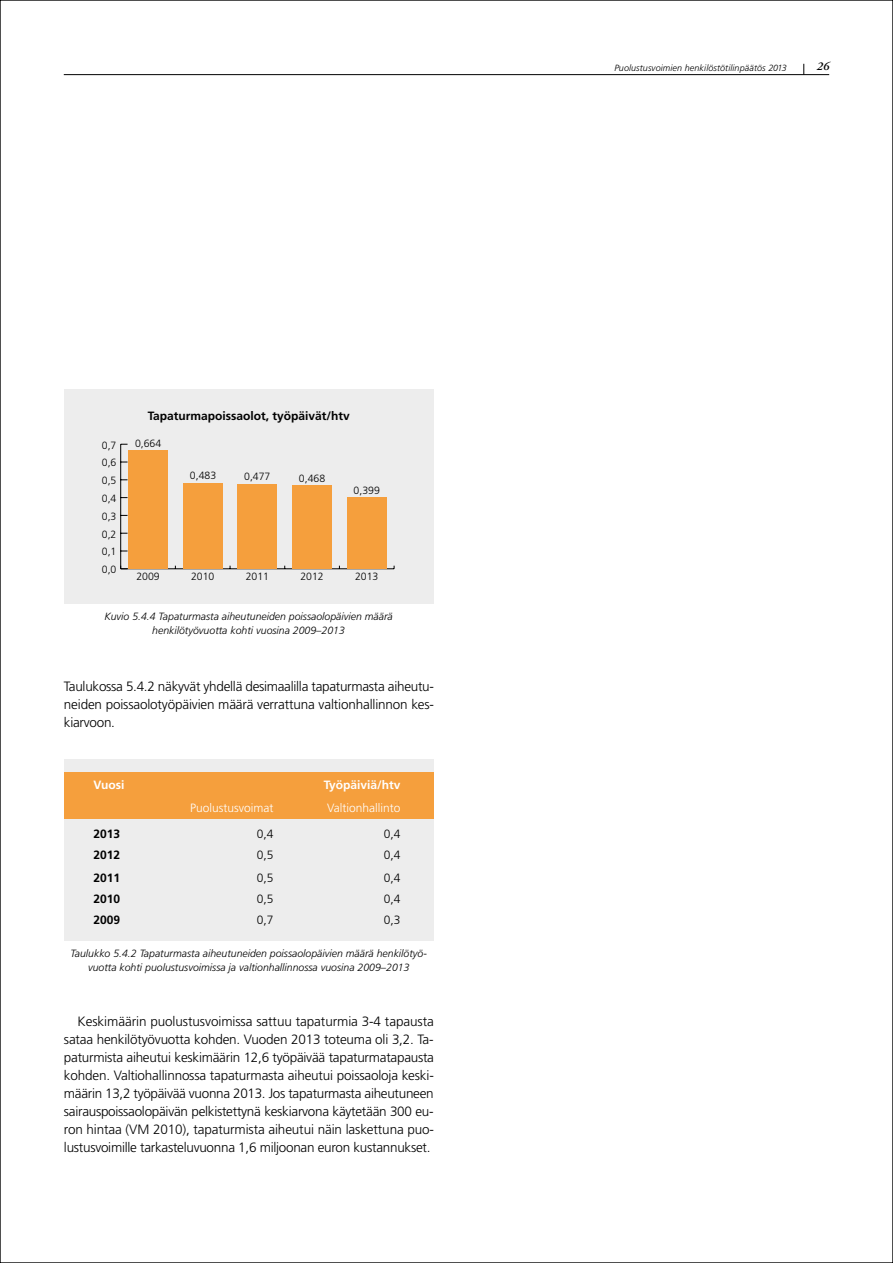
<style>
.page{position:relative;width:893px;height:1263px;background:#fff}
.page>*{position:absolute;margin:0;border:0;box-sizing:border-box;transform-origin:0 0}
.t1{font:300 13.5px/18px "Frutiger LT Pro";letter-spacing:-.02em;color:#000;text-align:justify}
.t2{font:700 12px "Frutiger LT Pro";color:#000}
.t3{font:300 12px "Frutiger LT Pro";color:#fff}
.t4{font:300 12px "Frutiger LT Pro";color:#000}
.t5{font:700 12px "Frutiger LT Pro";color:#fff}
.t6{font:italic 600 12px "Adobe Garamond Pro";color:#000}
.t7{font:italic 300 10.5px/13.5px "Frutiger LT Pro";color:#000;text-align:center}
.t8{font:300 10.5px "Frutiger LT Pro";color:#000}
.t9{font:italic 300 9px "Frutiger LT Pro";letter-spacing:.01em;color:#000}
</style>
<div class="page">
<hr style="left:64px;top:74px;width:765px;height:1px;background:#000">
<div style="left:64px;top:759px;width:370px;height:182px;background:#ededed"></div>
<div style="left:64px;top:772px;width:370px;height:46px;background:#f59f3d"></div>
<div style="left:64px;top:390px;width:370px;height:214px;background:#ededed"></div>
<hr style="left:121px;top:568px;width:273px;height:1px;background:#000">
<hr style="left:120px;top:444px;width:1px;height:125px;background:#000">
<div style="left:128px;top:451px;width:40px;height:118px;background:#f59f3d"></div>
<div style="left:183px;top:483px;width:39px;height:86px;background:#f59f3d"></div>
<div style="left:238px;top:484px;width:39px;height:85px;background:#f59f3d"></div>
<div style="left:292px;top:485px;width:40px;height:84px;background:#f59f3d"></div>
<div style="left:347px;top:498px;width:39px;height:71px;background:#f59f3d"></div>
<p class="t8" style="left:102px;top:439px;width:16px">0,7</p>
<p class="t8" style="left:102px;top:457px;width:16px">0,6</p>
<p class="t8" style="left:102px;top:474px;width:16px">0,5</p>
<p class="t8" style="left:102px;top:492px;width:16px">0,4</p>
<p class="t8" style="left:102px;top:510px;width:16px">0,3</p>
<p class="t8" style="left:102px;top:528px;width:16px">0,2</p>
<p class="t8" style="left:102px;top:546px;width:16px">0,1</p>
<p class="t8" style="left:102px;top:563px;width:16px">0,0</p>
<p class="t2" style="left:148px;top:409px;width:204px">Tapaturmapoissaolot, työpäivät/htv</p>
<p class="t8" style="left:135px;top:437px;width:28px">0,664</p>
<p class="t8" style="left:190px;top:469px;width:28px">0,483</p>
<p class="t8" style="left:244px;top:470px;width:28px">0,477</p>
<p class="t8" style="left:299px;top:472px;width:28px">0,468</p>
<p class="t8" style="left:354px;top:484px;width:28px">0,399</p>
<p class="t8" style="left:136px;top:570px;width:25px">2009</p>
<p class="t8" style="left:191px;top:570px;width:25px">2010</p>
<p class="t8" style="left:246px;top:570px;width:25px">2011</p>
<p class="t8" style="left:300px;top:570px;width:25px">2012</p>
<p class="t8" style="left:355px;top:570px;width:25px">2013</p>
<p class="t7" style="left:104px;top:610px;width:290px">Kuvio 5.4.4 Tapaturmasta aiheutuneiden poissaolopäivien määrä henkilötyövuotta kohti vuosina 2009–2013</p>
<p class="t1" style="left:64px;top:677px;width:372px">Taulukossa 5.4.2 näkyvät yhdellä desimaalilla tapaturmasta aiheutu&shy;neiden poissaolotyöpäivien määrä verrattuna valtionhallinnon kes&shy;kiarvoon.</p>
<p class="t5" style="left:94px;top:778px;width:32px">Vuosi</p>
<p class="t5" style="left:324px;top:778px;width:78px">Työpäiviä/htv</p>
<p class="t3" style="left:190px;top:801px;width:85px">Puolustusvoimat</p>
<p class="t3" style="left:327px;top:801px;width:75px">Valtionhallinto</p>
<p class="t2" style="left:94px;top:826px;width:28px">2013</p>
<p class="t4" style="left:257px;top:826px;width:18px">0,4</p>
<p class="t4" style="left:384px;top:826px;width:18px">0,4</p>
<p class="t2" style="left:94px;top:847px;width:28px">2012</p>
<p class="t4" style="left:257px;top:847px;width:18px">0,5</p>
<p class="t4" style="left:384px;top:847px;width:18px">0,4</p>
<p class="t2" style="left:94px;top:871px;width:28px">2011</p>
<p class="t4" style="left:257px;top:871px;width:18px">0,5</p>
<p class="t4" style="left:384px;top:871px;width:18px">0,4</p>
<p class="t2" style="left:94px;top:892px;width:28px">2010</p>
<p class="t4" style="left:257px;top:892px;width:18px">0,5</p>
<p class="t4" style="left:384px;top:892px;width:18px">0,4</p>
<p class="t2" style="left:94px;top:913px;width:28px">2009</p>
<p class="t4" style="left:257px;top:913px;width:18px">0,7</p>
<p class="t4" style="left:384px;top:913px;width:18px">0,3</p>
<p class="t7" style="left:71px;top:947px;width:358px">Taulukko 5.4.2 Tapaturmasta aiheutuneiden poissaolopäivien määrä henkilötyö&shy;vuotta kohti puolustusvoimissa ja valtionhallinnossa vuosina 2009–2013</p>
<p class="t1" style="left:64px;top:1013px;width:372px;text-indent:14px">Keskimäärin puolustusvoimissa sattuu tapaturmia 3-4 tapausta sataa henkilötyövuotta kohden. Vuoden 2013 toteuma oli 3,2. Ta&shy;paturmista aiheutui keskimäärin 12,6 työpäivää tapaturmatapausta kohden. Valtiohallinnossa tapaturmasta aiheutui poissaoloja keski&shy;määrin 13,2 työpäivää vuonna 2013. Jos tapaturmasta aiheutuneen sairauspoissaolopäivän pelkistettynä keskiarvona käytetään 300 eu&shy;ron hintaa (VM 2010), tapaturmista aiheutui näin laskettuna puo&shy;lustusvoimille tarkasteluvuonna 1,6 miljoonan euron kustannukset.</p>
<p class="t9" style="left:614px;top:62px;width:174px">Puolustusvoimien henkilöstötilinpäätös 2013</p>
<p class="t6" style="left:817px;top:60px;width:14px">26</p>
</div>
